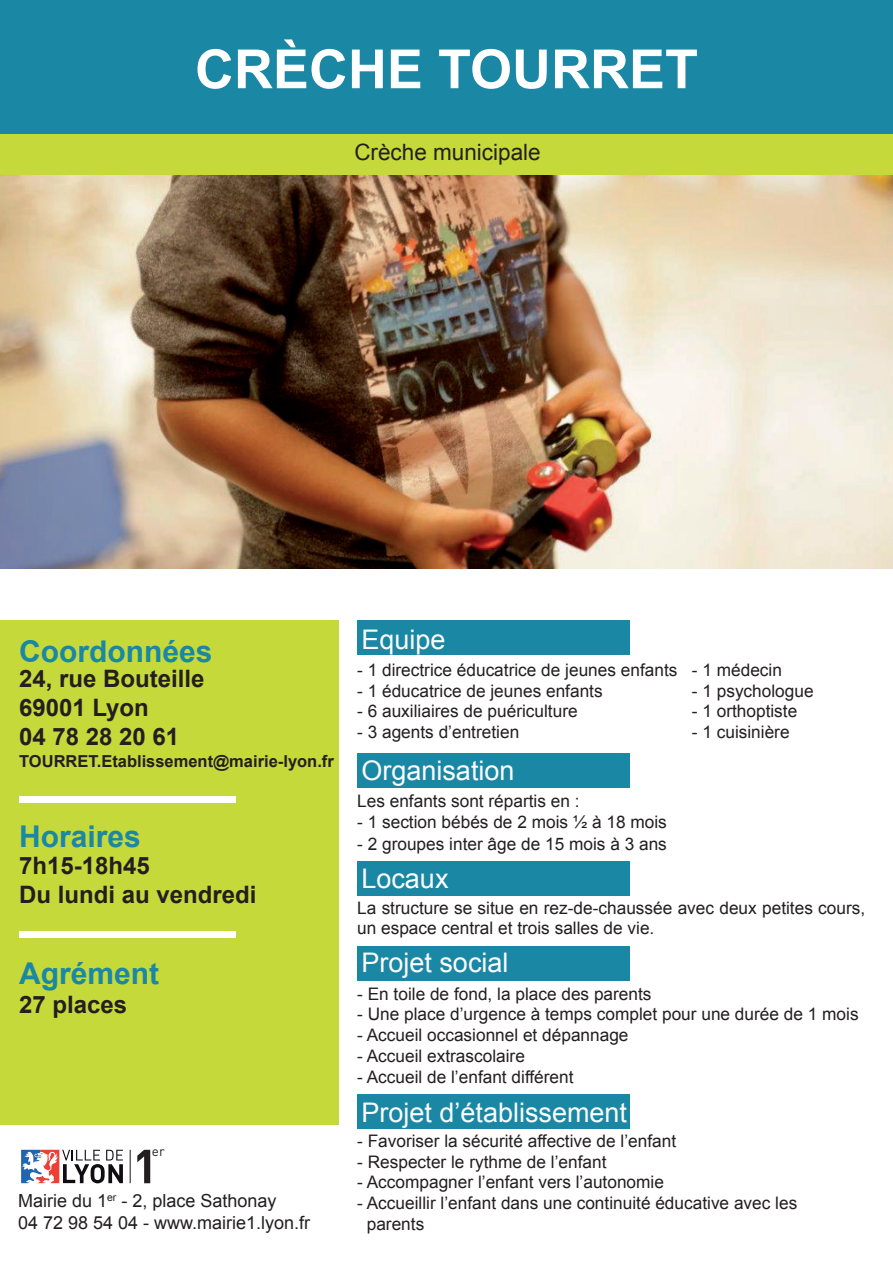
<style>
.page{position:relative;width:893px;height:1263px;background:#fff}
.page>*{position:absolute;margin:0;border:0;box-sizing:border-box;transform-origin:0 0}
.t1{font:700 54px "Arial";color:#fff}
.t2{font:700 30px "Arial";color:#1a87a5}
.t3{font:27px "Arial";color:#fcfcfc}
.t4{font:700 24px/28.7px "Arial";color:#231f20}
.t5{font:22.5px "Arial";color:#231f20}
.t6{font:18px/21.6px "Arial";color:#231f20}
.t7{font:17.25px/20.7px "Arial";color:#231f20}
.t8{font:700 16.5px "Arial";color:#231f20}
.t9{font:13.5px "DIN";color:#231f20}
</style>
<div class="page">
<img style="left:0;top:174px;width:893px;height:395px">
<div style="left:0;top:0;width:893px;height:138px;background:#1a87a5"></div>
<div style="left:0;top:621px;width:338px;height:504px;background:#c6d93a"></div>
<div style="left:0;top:134px;width:893px;height:40px;background:#c6d93a"></div>
<div style="left:19px;top:796px;width:217px;height:7px;background:#fff"></div>
<div style="left:357px;top:621px;width:272px;height:34px;background:#1a87a5"></div>
<div style="left:357px;top:754px;width:272px;height:34px;background:#1a87a5"></div>
<div style="left:19px;top:931px;width:217px;height:7px;background:#fff"></div>
<div style="left:357px;top:861px;width:272px;height:34px;background:#1a87a5"></div>
<div style="left:357px;top:946px;width:272px;height:34px;background:#1a87a5"></div>
<div style="left:357px;top:1094px;width:272px;height:34px;background:#1a87a5"></div>
<svg style="left:21px;top:1150px;width:102px;height:33px"></svg>
<hr style="left:130px;top:1150px;width:1px;height:33px;background:#231f20">
<svg style="left:137px;top:1150px;width:13px;height:33px"></svg>
<h1 class="t1" style="left:195px;top:33px;width:505px">CRÈCHE TOURRET</h1>
<h3 class="t5" style="left:354px;top:138px;width:188px">Crèche municipale</h3>
<h2 class="t2" style="left:19px;top:631px;width:195px">Coordonnées</h2>
<h3 class="t4" style="left:19px;top:665px;width:187px">24, rue Bouteille<br>69001 Lyon<br>04 78 28 20 61</h3>
<p class="t8" style="left:19px;top:750px;width:316px">TOURRET.Etablissement@mairie-lyon.fr</p>
<h2 class="t2" style="left:19px;top:816px;width:123px">Horaires</h2>
<h3 class="t4" style="left:19px;top:852px;width:239px">7h15-18h45<br>Du lundi au vendredi</h3>
<h2 class="t2" style="left:19px;top:953px;width:142px">Agrément</h2>
<h3 class="t4" style="left:19px;top:990px;width:110px">27 places</h3>
<p class="t9" style="left:152px;top:1143px;width:14px">er</p>
<p class="t6" style="left:18px;top:1190px;width:294px">Mairie du 1<sup>er</sup> - 2, place Sathonay<br>04 72 98 54 04 - www.mairie1.lyon.fr</p>
<h3 class="t3" style="left:361px;top:622px;width:86px">Equipe</h3>
<p class="t7" style="left:357px;top:660px;width:322px">- 1 directrice éducatrice de jeunes enfants</p>
<p class="t7" style="left:357px;top:680px;width:247px">- 1 éducatrice de jeunes enfants</p>
<p class="t7" style="left:357px;top:701px;width:222px">- 6 auxiliaires de puériculture</p>
<p class="t7" style="left:357px;top:722px;width:164px">- 3 agents d’entretien</p>
<h3 class="t3" style="left:361px;top:753px;width:155px">Organisation</h3>
<p class="t7" style="left:357px;top:791px;width:224px">Les enfants sont répartis en :</p>
<p class="t7" style="left:357px;top:812px;width:311px">- 1 section bébés de 2 mois ½ à 18 mois</p>
<p class="t7" style="left:357px;top:833px;width:311px">- 2 groupes inter âge de 15 mois à 3 ans</p>
<h3 class="t3" style="left:361px;top:860px;width:89px">Locaux</h3>
<p class="t7" style="left:692px;top:660px;width:92px">- 1 médecin</p>
<p class="t7" style="left:692px;top:680px;width:123px">- 1 psychologue</p>
<p class="t7" style="left:692px;top:701px;width:107px">- 1 orthoptiste</p>
<p class="t7" style="left:692px;top:722px;width:99px">- 1 cuisinière</p>
<p class="t7" style="left:357px;top:897px;width:510px">La structure se situe en rez-de-chaussée avec deux petites cours, un espace central et trois salles de vie.</p>
<h3 class="t3" style="left:361px;top:944px;width:149px">Projet social</h3>
<p class="t7" style="left:357px;top:983px;width:296px">- En toile de fond, la place des parents</p>
<p class="t7" style="left:357px;top:1004px;width:503px">- Une place d’urgence à temps complet pour une durée de 1 mois</p>
<p class="t7" style="left:357px;top:1025px;width:273px">- Accueil occasionnel et dépannage</p>
<p class="t7" style="left:357px;top:1046px;width:169px">- Accueil extrascolaire</p>
<p class="t7" style="left:357px;top:1066px;width:218px">- Accueil de l’enfant différent</p>
<h3 class="t3" style="left:361px;top:1095px;width:267px">Projet d’établissement</h3>
<p class="t7" style="left:357px;top:1131px;width:320px">- Favoriser la sécurité affective de l’enfant</p>
<p class="t7" style="left:357px;top:1151px;width:251px">- Respecter le rythme de l’enfant</p>
<p class="t7" style="left:357px;top:1172px;width:308px">- Accompagner l’enfant vers l’autonomie</p>
<p class="t7" style="left:367px;top:1193px;width:432px;text-indent:-10px">- Accueillir l’enfant dans une continuité éducative avec les parents</p>
</div>
